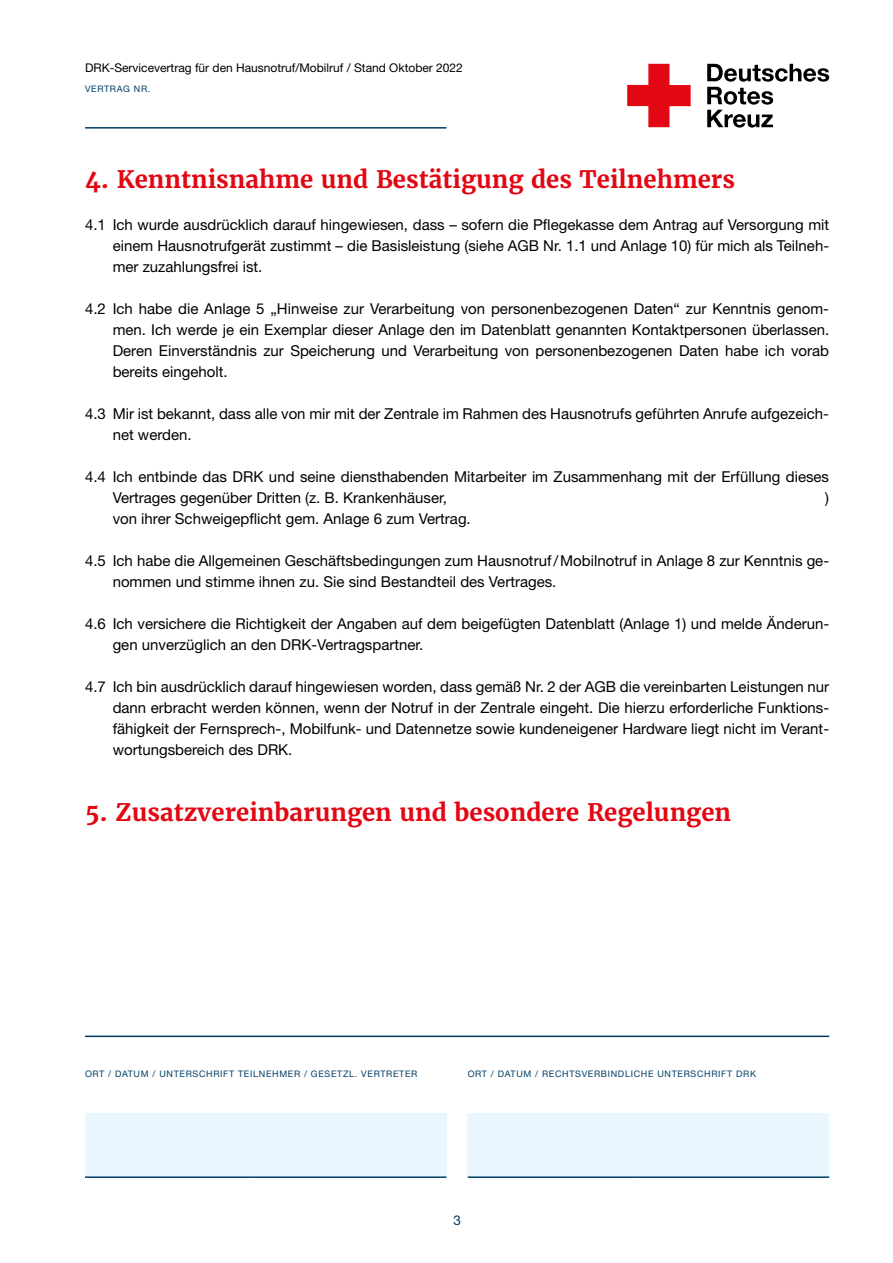
<style>
.page{position:relative;width:893px;height:1263px;background:#fff}
.page>*{position:absolute;margin:0;border:0;box-sizing:border-box;transform-origin:0 0}
.t1{font:700 24px "Merriweather";color:#e30613}
.t2{font:15px/21px "Helvetica Neue LT Std";color:#000}
.t3{font:13.5px "Helvetica Neue LT Std";color:#003e66}
.t4{font:12px "Helvetica Neue LT Std";color:#000}
.t5{font:9px "Helvetica Neue LT Std";letter-spacing:.075em;color:#003e66}
</style>
<div class="page">
<svg style="left:707px;top:64px;width:122px;height:64px"></svg>
<svg style="left:627px;top:64px;width:64px;height:63px"></svg>
<hr style="left:85px;top:127px;width:361px;height:2px;background:#003e66">
<hr style="left:85px;top:1035px;width:744px;height:2px;background:#003e66">
<div style="left:85px;top:1113px;width:361px;height:63px;background:#eaf6fe"></div>
<div style="left:468px;top:1113px;width:361px;height:63px;background:#eaf6fe"></div>
<hr style="left:85px;top:1176px;width:170px;height:2px;background:#003e66">
<hr style="left:255px;top:1176px;width:191px;height:2px;background:#003e66">
<hr style="left:638px;top:1176px;width:191px;height:2px;background:#003e66">
<hr style="left:468px;top:1176px;width:170px;height:2px;background:#003e66">
<p class="t4" style="left:85px;top:61px;width:379px">DRK-Servicevertrag für den Hausnotruf/Mobilruf / Stand Oktober 2022</p>
<p class="t5" style="left:85px;top:83px;width:67px">VERTRAG NR.</p>
<h1 class="t1" style="left:85px;top:164px;width:651px">4. Kenntnisnahme und Bestätigung des Teilnehmers</h1>
<p class="t2" style="left:113px;top:214px;width:718px;text-align:justify;text-indent:-28px">4.1 Ich wurde ausdrücklich darauf hingewiesen, dass – sofern die Pflegekasse dem Antrag auf Versorgung mit einem Hausnotrufgerät zustimmt – die Basisleistung (siehe AGB Nr. 1.1 und Anlage 10) für mich als Teilneh&shy;mer zuzahlungsfrei ist.</p>
<p class="t2" style="left:113px;top:298px;width:718px;text-align:justify;text-indent:-28px">4.2 Ich habe die Anlage 5 „Hinweise zur Verarbeitung von personenbezogenen Daten“ zur Kenntnis genom&shy;men. Ich werde je ein Exemplar dieser Anlage den im Datenblatt genannten Kontaktpersonen überlassen.<br>Deren Einverständnis zur Speicherung und Verarbeitung von personenbezogenen Daten habe ich vorab bereits eingeholt.</p>
<p class="t2" style="left:113px;top:403px;width:718px;text-indent:-28px">4.3 Mir ist bekannt, dass alle von mir mit der Zentrale im Rahmen des Hausnotrufs geführten Anrufe aufgezeich&shy;net werden.</p>
<p class="t2" style="left:113px;top:466px;width:718px;text-indent:-28px">4.4 Ich entbinde das DRK und seine diensthabenden Mitarbeiter im Zusammenhang mit der Erfüllung dieses<br>Vertrages gegenüber Dritten (z. B. Krankenhäuser,</p>
<p class="t2" style="left:825px;top:487px;width:5px">)</p>
<p class="t2" style="left:113px;top:508px;width:360px">von ihrer Schweigepflicht gem. Anlage 6 zum Vertrag.</p>
<p class="t2" style="left:113px;top:550px;width:718px;text-indent:-28px">4.5 Ich habe die Allgemeinen Geschäftsbedingungen zum Hausnotruf/Mobilnotruf in Anlage 8 zur Kenntnis ge&shy;nommen und stimme ihnen zu. Sie sind Bestandteil des Vertrages.</p>
<p class="t2" style="left:113px;top:613px;width:718px;text-indent:-28px">4.6 Ich versichere die Richtigkeit der Angaben auf dem beigefügten Datenblatt (Anlage 1) und melde Änderun&shy;gen unverzüglich an den DRK-Vertragspartner.</p>
<p class="t2" style="left:113px;top:676px;width:718px;text-align:justify;text-indent:-28px">4.7 Ich bin ausdrücklich darauf hingewiesen worden, dass gemäß Nr. 2 der AGB die vereinbarten Leistungen nur dann erbracht werden können, wenn der Notruf in der Zentrale eingeht. Die hierzu erforderliche Funktions&shy;fähigkeit der Fernsprech-, Mobilfunk- und Datennetze sowie kundeneigener Hardware liegt nicht im Verant&shy;wortungsbereich des DRK.</p>
<h1 class="t1" style="left:85px;top:797px;width:648px">5. Zusatzvereinbarungen und besondere Regelungen</h1>
<p class="t5" style="left:85px;top:1069px;width:334px">ORT / DATUM / UNTERSCHRIFT TEILNEHMER / GESETZL. VERTRETER</p>
<p class="t5" style="left:468px;top:1069px;width:290px">ORT / DATUM / RECHTSVERBINDLICHE UNTERSCHRIFT DRK</p>
<p class="t3" style="left:453px;top:1212px;width:9px">3</p>
</div>
